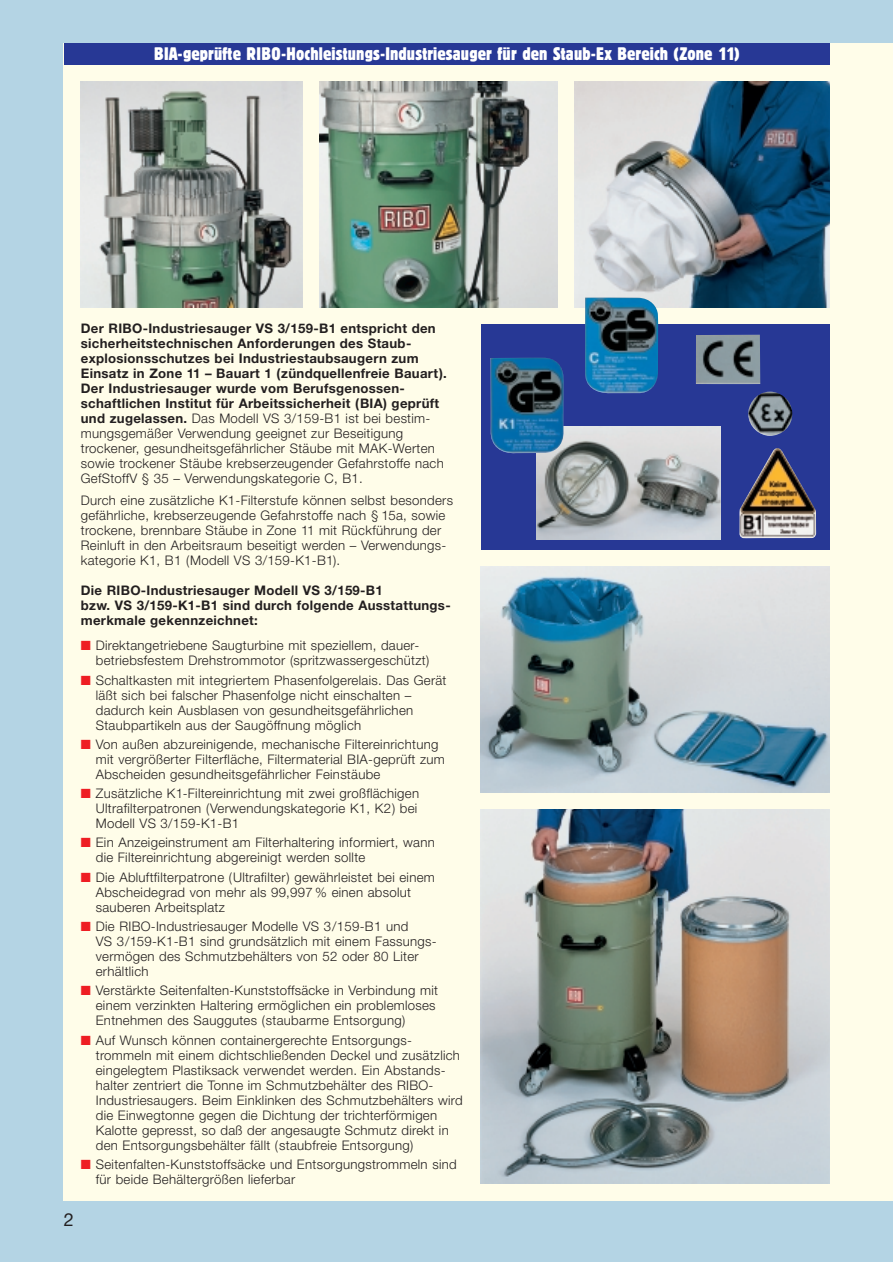
<style>
.page{position:relative;width:893px;height:1262px;background:#fff}
.page>*{position:absolute;margin:0;border:0;box-sizing:border-box;transform-origin:0 0}
.t1{font:18px "Block Berthold Con BQ";letter-spacing:.01em;color:#fff}
.t2{font:18px "Helvetica Neue";color:#231f20}
.t3{font:300 13.2px/15px "Helvetica Neue";letter-spacing:.02em;color:#231f20}
.t4{font:700 13.2px/15px "Helvetica Neue";letter-spacing:.02em;color:#231f20}
.s1{font-weight:300}
.s2{color:#ee1d23}
</style>
<div class="page">
<div style="left:0;top:0;width:892px;height:1261px;background:#b4d4e4"></div>
<div style="left:64px;top:43px;width:828px;height:1157px;background:#fffde9"></div>
<img style="left:81px;top:82px;width:221px;height:225px">
<img style="left:319px;top:82px;width:238px;height:225px">
<img style="left:574px;top:82px;width:255px;height:225px">
<img style="left:480px;top:566px;width:349px;height:226px">
<img style="left:480px;top:809px;width:349px;height:374px">
<div style="left:64px;top:43px;width:765px;height:22px;background:#273895"></div>
<div style="left:480px;top:324px;width:349px;height:225px;background:#273895"></div>
<img style="left:584px;top:297px;width:74px;height:96px">
<img style="left:748px;top:391px;width:44px;height:45px">
<img style="left:696px;top:335px;width:64px;height:49px">
<img style="left:739px;top:448px;width:77px;height:90px">
<img style="left:537px;top:426px;width:183px;height:114px">
<img style="left:490px;top:357px;width:74px;height:97px">
<h1 class="t1" style="left:154px;top:47px;width:586px">BIA-geprüfte RIBO-Hochleistungs-Industriesauger für den Staub-Ex Bereich (Zone 11)</h1>
<p class="t4" style="left:81px;top:322px;width:367px">Der RIBO-Industriesauger VS 3/159-B1 entspricht den sicherheitstechnischen Anforderungen des Staub&shy;explosionsschutzes bei Industriestaubsaugern zum Einsatz in Zone 11 – Bauart 1 (zündquellenfreie Bauart).<br>Der Industriesauger wurde vom Berufsgenossen&shy;schaftlichen Institut für Arbeitssicherheit (BIA) geprüft und zugelassen. <span class="s1">Das Modell VS 3/159-B1 ist bei bestim&shy;mungsgemäßer Verwendung geeignet zur Beseitigung trockener, gesundheitsgefährlicher Stäube mit MAK-Werten sowie trockener Stäube krebserzeugender Gefahrstoffe nach GefStoffV § 35 – Verwendungskategorie C, B1.</span></p>
<p class="t3" style="left:81px;top:493px;width:373px">Durch eine zusätzliche K1-Filterstufe können selbst besonders gefährliche, krebserzeugende Gefahrstoffe nach § 15a, sowie trockene, brennbare Stäube in Zone 11 mit Rückführung der Reinluft in den Arbeitsraum beseitigt werden – Verwendungs&shy;kategorie K1, B1 (Modell VS 3/159-K1-B1).</p>
<p class="t4" style="left:81px;top:583px;width:371px">Die RIBO-Industriesauger Modell VS 3/159-B1<br>bzw. VS 3/159-K1-B1 sind durch folgende Ausstattungs&shy;merkmale gekennzeichnet:</p>
<p class="t3" style="left:96px;top:639px;width:335px;text-indent:-15px"><span class="s2">■</span> Direktangetriebene Saugturbine mit speziellem, dauer&shy;betriebsfestem Drehstrommotor (spritzwassergeschützt)</p>
<p class="t3" style="left:96px;top:673px;width:352px;text-indent:-15px"><span class="s2">■</span> Schaltkasten mit integriertem Phasenfolgerelais. Das Gerät läßt sich bei falscher Phasenfolge nicht einschalten – dadurch kein Ausblasen von gesundheitsgefährlichen Staubpartikeln aus der Saugöffnung möglich</p>
<p class="t3" style="left:96px;top:738px;width:350px;text-indent:-15px"><span class="s2">■</span> Von außen abzureinigende, mechanische Filtereinrichtung mit vergrößerter Filterfläche, Filtermaterial BIA-geprüft zum<br>Abscheiden gesundheitsgefährlicher Feinstäube</p>
<p class="t3" style="left:96px;top:787px;width:325px;text-indent:-15px"><span class="s2">■</span> Zusätzliche K1-Filtereinrichtung mit zwei großflächigen<br>Ultrafilterpatronen (Verwendungskategorie K1, K2) bei<br>Modell VS 3/159-K1-B1</p>
<p class="t3" style="left:96px;top:836px;width:340px;text-indent:-15px"><span class="s2">■</span> Ein Anzeigeinstrument am Filterhaltering informiert, wann die Filtereinrichtung abgereinigt werden sollte</p>
<p class="t3" style="left:96px;top:870px;width:340px;text-indent:-15px"><span class="s2">■</span> Die Abluftfilterpatrone (Ultrafilter) gewährleistet bei einem<br>Abscheidegrad von mehr als 99,997 % einen absolut sauberen Arbeitsplatz</p>
<p class="t3" style="left:96px;top:920px;width:342px;text-indent:-15px"><span class="s2">■</span> Die RIBO-Industriesauger Modelle VS 3/159-B1 und<br>VS 3/159-K1-B1 sind grundsätzlich mit einem Fassungs&shy;vermögen des Schmutzbehälters von 52 oder 80 Liter erhältlich</p>
<p class="t3" style="left:96px;top:984px;width:343px;text-indent:-15px"><span class="s2">■</span> Verstärkte Seitenfalten-Kunststoffsäcke in Verbindung mit einem verzinkten Haltering ermöglichen ein problemloses<br>Entnehmen des Sauggutes (staubarme Entsorgung)</p>
<p class="t3" style="left:96px;top:1033px;width:368px;text-indent:-15px"><span class="s2">■</span> Auf Wunsch können containergerechte Entsorgungs&shy;trommeln mit einem dichtschließenden Deckel und zusätzlich eingelegtem Plastiksack verwendet werden. Ein Abstands&shy;halter zentriert die Tonne im Schmutzbehälter des RIBO-Industriesaugers. Beim Einklinken des Schmutzbehälters wird die Einwegtonne gegen die Dichtung der trichterförmigen Kalotte gepresst, so daß der angesaugte Schmutz direkt in den Entsorgungsbehälter fällt (staubfreie Entsorgung)</p>
<p class="t3" style="left:96px;top:1157px;width:362px;text-indent:-15px"><span class="s2">■</span> Seitenfalten-Kunststoffsäcke und Entsorgungstrommeln sind für beide Behältergrößen lieferbar</p>
<h1 class="t2" style="left:64px;top:1213px;width:12px">2</h1>
</div>
